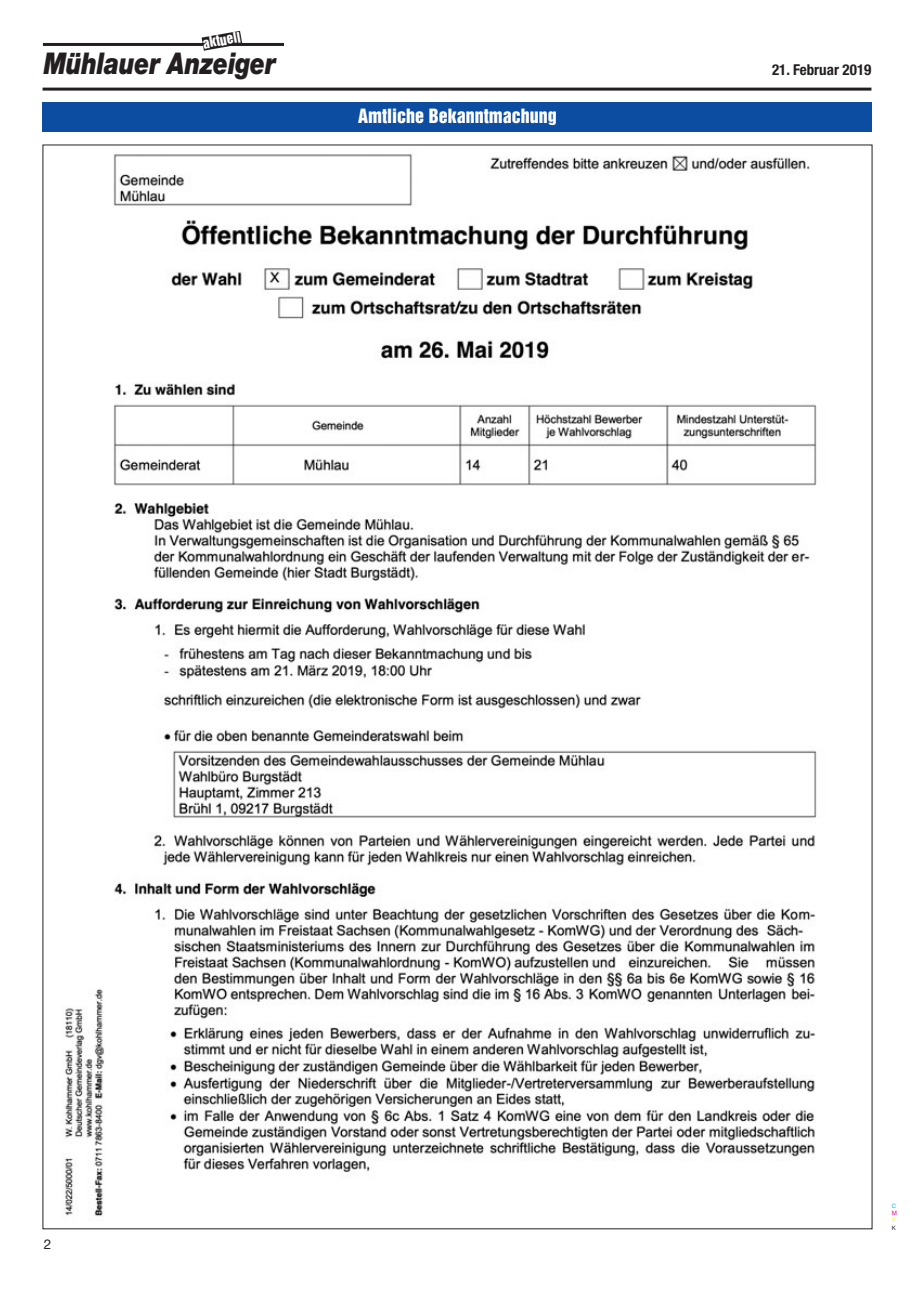
<style>
.page{position:relative;width:915px;height:1293px;background:#fff}
.page>*{position:absolute;margin:0;border:0;box-sizing:border-box;transform-origin:0 0}
.t1{font:italic 900 30px "Helvetica Neue";letter-spacing:-.01em;color:#231f20;scale:.8 1}
.t2{font:18px "Helvetica Inserat";color:#fff}
.t3{font:700 condensed 15px "Helvetica Neue";color:#231f20}
.t4{font:13.5px "Helvetica Inserat";color:#fff}
.t5{font:13.5px "Helvetica Neue";color:#231f20}
.t6{font:6px "Helvetica Neue";color:#00aeef}
.t7{font:6px "Helvetica Neue";color:#ed028c}
.t8{font:6px "Helvetica Neue";color:#fff101}
.t9{font:6px "Helvetica Neue";color:#231f20}
</style>
<div class="page">
<hr style="left:43px;top:88px;width:828px;height:3px;background:#231f20">
<hr style="left:43px;top:43px;width:241px;height:3px;background:#231f20">
<svg style="left:201px;top:31px;width:41px;height:20px"></svg>
<div style="left:43px;top:102px;width:829px;height:30px;background:#0d4da1"></div>
<img style="left:64px;top:154px;width:753px;height:1062px">
<p class="t4" style="left:202px;top:38px;width:40px;rotate:-10deg">aktuell</p>
<h1 class="t1" style="left:44px;top:52px;width:291px">Mühlauer Anzeiger</h1>
<p class="t2" style="left:358px;top:109px;width:200px">Amtliche Bekanntmachung</p>
<p class="t3" style="left:771px;top:65px;width:101px">21. Februar 2019</p>
<p class="t5" style="left:44px;top:1239px;width:9px">2</p>
<p class="t6" style="left:891px;top:1203px;width:6px">C</p>
<p class="t7" style="left:891px;top:1211px;width:7px">M</p>
<p class="t8" style="left:891px;top:1218px;width:5px">Y</p>
<p class="t9" style="left:891px;top:1225px;width:6px">K</p>
</div>
